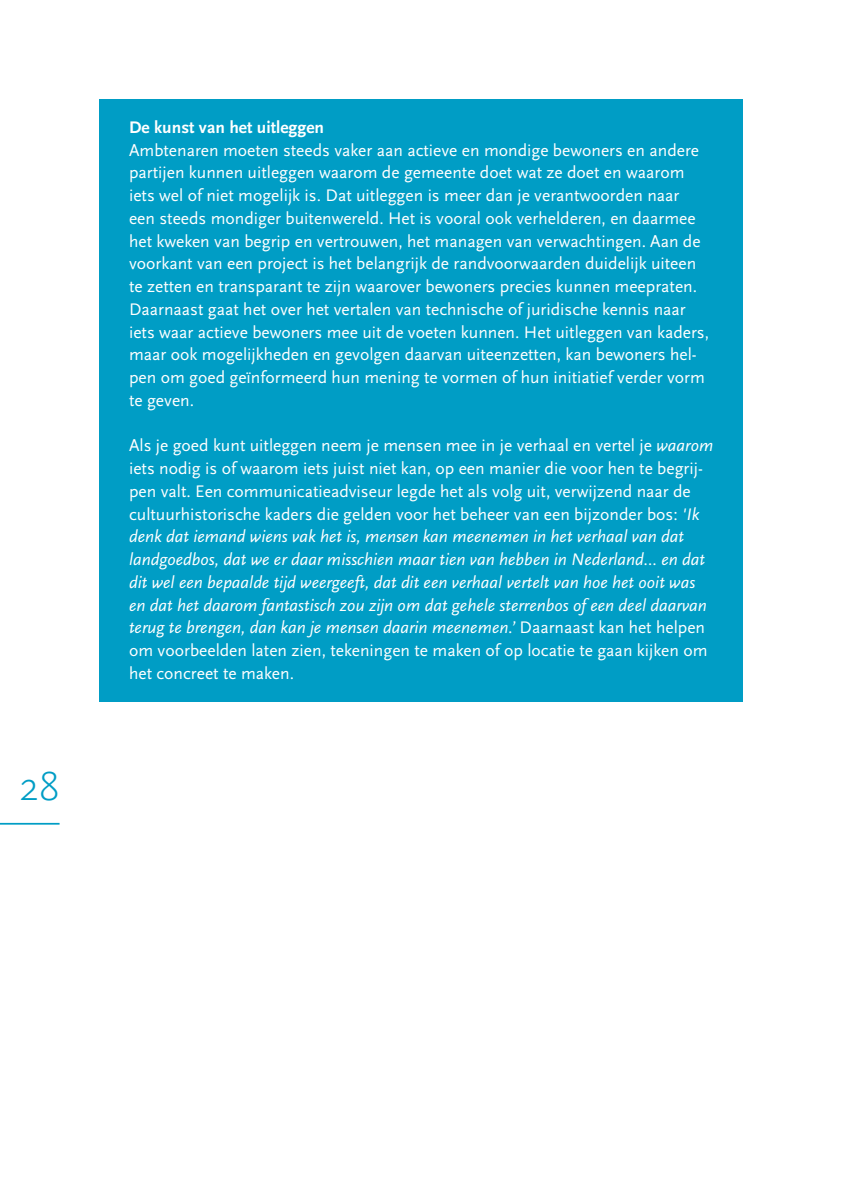
<style>
.page{position:relative;width:844px;height:1191px;background:#fff}
.page>*{position:absolute;margin:0;border:0;box-sizing:border-box;transform-origin:0 0}
.t1{font:300 42px "Scala Sans OT";color:#009dc5}
.t2{font:17.5px/22.8px "Scala Sans OT";color:#fff}
.t3{font:700 17.5px "Scala Sans OT";color:#fff}
.s1{font-style:italic}
</style>
<div class="page">
<hr style="left:0;top:823px;width:60px;height:1px;background:#009dc5">
<div style="left:99px;top:99px;width:643px;height:602px;background:#009dc5"></div>
<h1 class="t1" style="left:19px;top:763px;width:42px">28</h1>
<p class="t3" style="left:129px;top:117px;width:196px">De kunst van het uitleggen</p>
<p class="t2" style="left:129px;top:139px;width:581px">Ambtenaren moeten steeds vaker aan actieve en mondige bewoners en andere partijen kunnen uitleggen waarom de gemeente doet wat ze doet en waarom iets wel of niet mogelijk is. Dat uitleggen is meer dan je verantwoorden naar een steeds mondiger buitenwereld. Het is vooral ook verhelderen, en daarmee het kweken van begrip en vertrouwen, het managen van verwachtingen. Aan de voorkant van een project is het belangrijk de randvoorwaarden duidelijk uiteen te zetten en transparant te zijn waarover bewoners precies kunnen meepraten.<br>Daarnaast gaat het over het vertalen van technische of juridische kennis naar iets waar actieve bewoners mee uit de voeten kunnen. Het uitleggen van kaders, maar ook mogelijkheden en gevolgen daarvan uiteenzetten, kan bewoners hel&shy;pen om goed geïnformeerd hun mening te vormen of hun initiatief verder vorm te geven.</p>
<p class="t2" style="left:129px;top:435px;width:585px">Als je goed kunt uitleggen neem je mensen mee in je verhaal en vertel je <span class="s1">waarom </span>iets nodig is of waarom iets juist niet kan, op een manier die voor hen te begrij&shy;pen valt. Een communicatieadviseur legde het als volg uit, verwijzend naar de cultuurhistorische kaders die gelden voor het beheer van een bijzonder bos: <span class="s1">'Ik denk dat iemand wiens vak het is, mensen kan meenemen in het verhaal van dat landgoedbos, dat we er daar misschien maar tien van hebben in Nederland… en dat dit wel een bepaalde tijd weergeeft, dat dit een verhaal vertelt van hoe het ooit was en dat het daarom fantastisch zou zijn om dat gehele sterrenbos of een deel daarvan terug te brengen, dan kan je mensen daarin meenemen.’</span> Daarnaast kan het helpen om voorbeelden laten zien, tekeningen te maken of op locatie te gaan kijken om het concreet te maken.</p>
</div>
